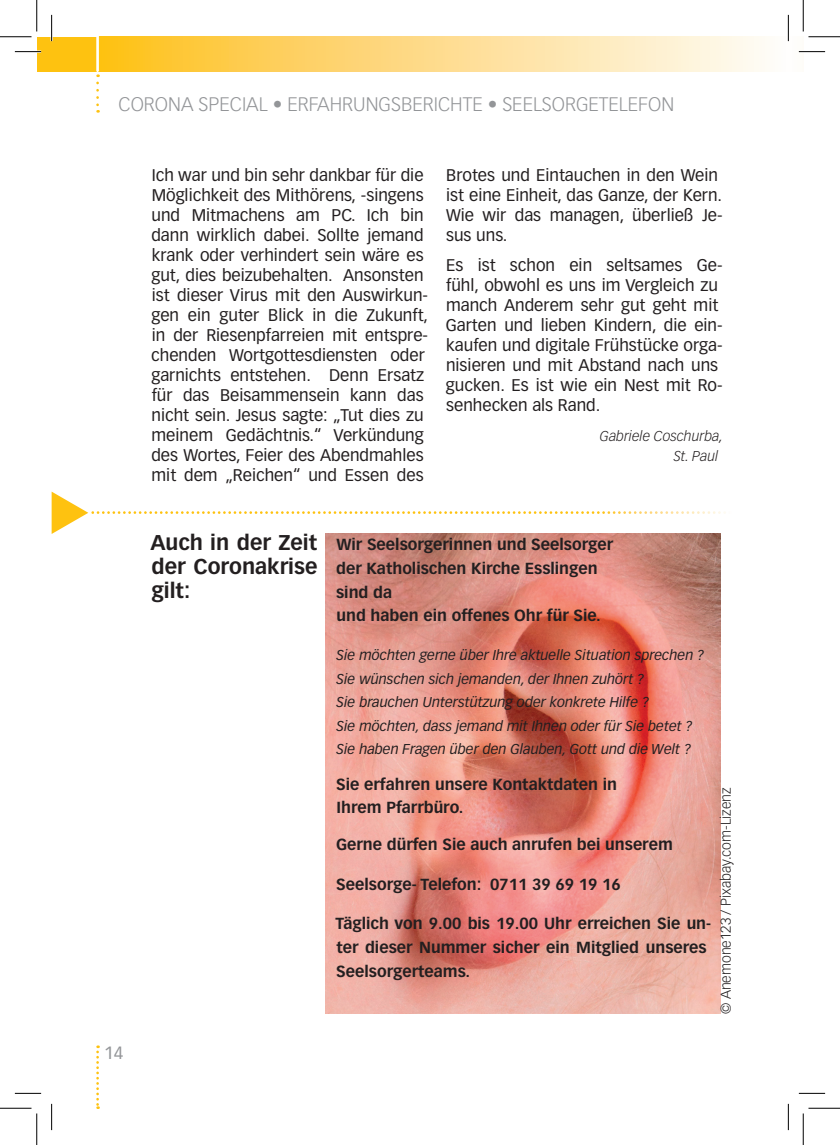
<style>
.page{position:relative;width:840px;height:1145px;background:#fff}
.page>*{position:absolute;margin:0;border:0;box-sizing:border-box;transform-origin:0 0}
.t1{font:700 21px/23.6px "Vectora LT Pro";color:#231f20;text-align:justify}
.t2{font:300 19.25px "Vectora LT Pro";color:#939598}
.t3{font:17.5px "Vectora LT Pro";color:#939598}
.t4{font:16.62px/19.9px "Vectora LT Pro";color:#231f20}
.t5{font:700 15.75px/23.6px "Vectora LT Pro";color:#231f20}
.t6{font:italic 14px/23.6px "Vectora LT Pro";color:#231f20}
.t7{font:300 14px "Vectora LT Pro";color:#231f20}
.t8{font:italic 300 14px/19.9px "Vectora LT Pro";color:#231f20}
</style>
<div class="page">
<div style="left:788px;top:37px;width:15px;height:34px;background:#fefdfb"></div>
<div style="left:99px;top:37px;width:689px;height:34px;background:linear-gradient(to right,#febf1d,#fefcfe)"></div>
<div style="left:37px;top:37px;width:59px;height:34px;background:#fec210"></div>
<svg style="left:96px;top:83px;width:3px;height:30px"></svg>
<svg style="left:96px;top:1045px;width:3px;height:63px"></svg>
<svg style="left:52px;top:492px;width:674px;height:42px"></svg>
<img style="left:326px;top:534px;width:394px;height:480px">
<hr style="left:15px;top:51px;width:26px;height:2px;background:#fff">
<hr style="left:799px;top:51px;width:26px;height:2px;background:#fff">
<hr style="left:51px;top:15px;width:2px;height:26px;background:#fff">
<hr style="left:787px;top:15px;width:2px;height:26px;background:#fff">
<svg style="left:15px;top:51px;width:26px;height:1px"></svg>
<svg style="left:799px;top:51px;width:26px;height:1px"></svg>
<svg style="left:15px;top:1093px;width:26px;height:1px"></svg>
<svg style="left:799px;top:1093px;width:26px;height:1px"></svg>
<svg style="left:51px;top:15px;width:1px;height:26px"></svg>
<svg style="left:51px;top:1104px;width:1px;height:26px"></svg>
<svg style="left:788px;top:15px;width:1px;height:26px"></svg>
<svg style="left:788px;top:1104px;width:1px;height:26px"></svg>
<hr style="left:0;top:36px;width:32px;height:1px;background:#000">
<hr style="left:808px;top:36px;width:32px;height:1px;background:#000">
<hr style="left:0;top:1108px;width:32px;height:1px;background:#000">
<hr style="left:808px;top:1108px;width:32px;height:1px;background:#000">
<hr style="left:36px;top:0;width:1px;height:31px;background:#000">
<hr style="left:36px;top:1113px;width:1px;height:32px;background:#000">
<hr style="left:803px;top:0;width:1px;height:31px;background:#000">
<hr style="left:803px;top:1113px;width:1px;height:32px;background:#000">
<p class="t2" style="left:119px;top:93px;width:557px">CORONA SPECIAL • ERFAHRUNGSBERICHTE • SEELSORGETELEFON</p>
<p class="t4" style="left:151px;top:165px;width:278px">Ich war und bin sehr dankbar für die Möglichkeit des Mithörens, -singens und Mitmachens am PC. Ich bin dann wirklich dabei. Sollte jemand krank oder verhindert sein wäre es gut, dies beizubehalten. Ansonsten ist dieser Virus mit den Auswirkun&shy;gen ein guter Blick in die Zukunft, in der Riesenpfarreien mit entspre&shy;chenden Wortgottesdiensten oder garnichts entstehen. Denn Ersatz für das Beisammensein kann das nicht sein. Jesus sagte: „Tut dies zu meinem Gedächtnis.“ Verkündung des Wortes, Feier des Abendmahles mit dem „Reichen“ und Essen des</p>
<p class="t4" style="left:446px;top:165px;width:278px">Brotes und Eintauchen in den Wein ist eine Einheit, das Ganze, der Kern.<br>Wie wir das managen, überließ Je&shy;sus uns.</p>
<p class="t4" style="left:446px;top:255px;width:278px">Es ist schon ein seltsames Ge&shy;fühl, obwohl es uns im Vergleich zu manch Anderem sehr gut geht mit<br>Garten und lieben Kindern, die ein&shy;kaufen und digitale Frühstücke orga&shy;nisieren und mit Abstand nach uns gucken. Es ist wie ein Nest mit Ro&shy;senhecken als Rand.</p>
<p class="t8" style="left:674px;top:426px;width:51px;text-indent:-74px">Gabriele Coschurba,<br>St. Paul</p>
<p class="t3" style="left:104px;top:1042px;width:21px">14</p>
<p class="t1" style="left:150px;top:531px;width:169px">Auch in der Zeit der Coronakrise gilt:</p>
<p class="t5" style="left:336px;top:533px;width:279px">Wir Seelsorgerinnen und Seelsorger der Katholischen Kirche Esslingen sind da<br>und haben ein offenes Ohr für Sie.</p>
<p class="t6" style="left:336px;top:643px;width:370px">Sie möchten gerne über Ihre aktuelle Situation sprechen ?<br>Sie wünschen sich jemanden, der Ihnen zuhört ?<br>Sie brauchen Unterstützung oder konkrete Hilfe ?<br>Sie möchten, dass jemand mit Ihnen oder für Sie betet ?<br>Sie haben Fragen über den Glauben, Gott und die Welt ?</p>
<p class="t5" style="left:336px;top:772px;width:282px">Sie erfahren unsere Kontaktdaten in<br>Ihrem Pfarrbüro.</p>
<p class="t5" style="left:336px;top:832px;width:338px">Gerne dürfen Sie auch anrufen bei unserem</p>
<p class="t5" style="left:336px;top:872px;width:286px">Seelsorge- Telefon: 0711 39 69 19 16</p>
<p class="t5" style="left:336px;top:912px;width:377px">Täglich von 9.00 bis 19.00 Uhr erreichen Sie un&shy;ter dieser Nummer sicher ein Mitglied unseres<br>Seelsorgerteams.</p>
<p class="t7" style="left:717px;top:1014px;width:228px;rotate:-90deg">© Anemone123 / Pixabay.com-Lizenz</p>
</div>
